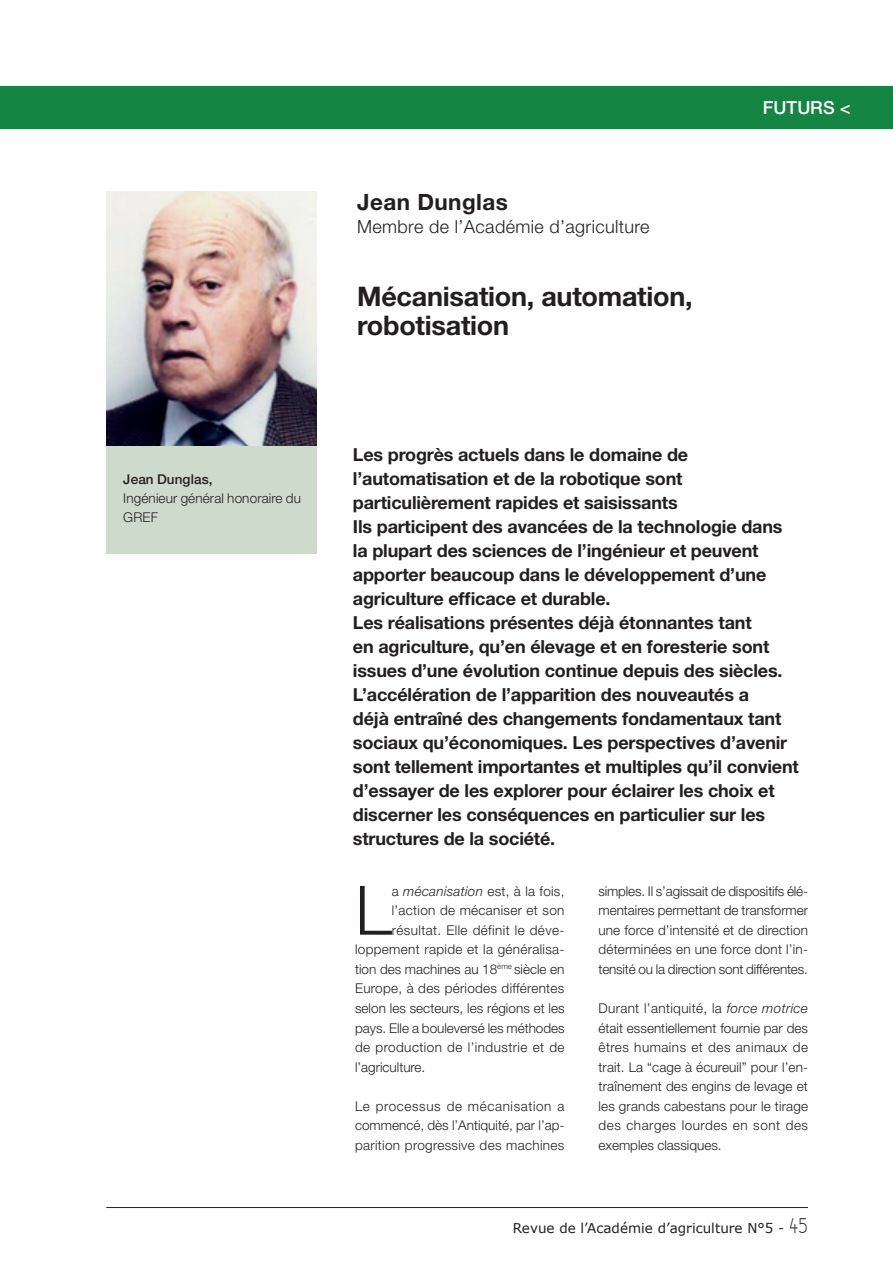
<style>
.page{position:relative;width:893px;height:1263px;background:#fff}
.page>*{position:absolute;margin:0;border:0;box-sizing:border-box;transform-origin:0 0}
.t1{font:300 68.25px "Helvetica Neue";color:#231f20}
.t2{font:700 27px/28.5px "Helvetica Neue";letter-spacing:-.01em;color:#231f20}
.t3{font:700 22.5px "Helvetica Neue";letter-spacing:.02em;color:#231f20}
.t4{font:700 18px/24px "Helvetica Neue";letter-spacing:-.01em;color:#231f20}
.t5{font:300 18px "Helvetica Neue";letter-spacing:.02em;color:#231f20}
.t6{font:500 18px "Helvetica Neue";color:#fff}
.t7{font:300 13.5px/19.5px "Helvetica Neue";letter-spacing:.01em;color:#231f20;text-align:justify}
.t8{font:13.5px "Verdana";color:#231f20}
.t9{font:300 13.5px "Helvetica Neue";letter-spacing:.035em;color:#231f20}
.t10{font:300 13.5px "Helvetica Neue";letter-spacing:.03em;color:#231f20}
.t11{font:500 13.5px "Helvetica Neue";letter-spacing:.01em;color:#231f20}
.s1{font-style:italic}
.s2{font-family:"Capsuula";font-size:21px}
</style>
<div class="page">
<div style="left:0;top:86px;width:893px;height:43px;background:#148543"></div>
<hr style="left:106px;top:1207px;width:702px;height:1px;background:#231f20">
<img style="left:106px;top:191px;width:211px;height:255px">
<div style="left:106px;top:446px;width:211px;height:107px;background:#cedbcc"></div>
<p class="t11" style="left:123px;top:471px;width:91px">Jean Dunglas,</p>
<p class="t7" style="left:123px;top:488px;width:179px">Ingénieur général honoraire du<br>GREF</p>
<h3 class="t3" style="left:357px;top:188px;width:152px">Jean Dunglas</h3>
<h3 class="t5" style="left:357px;top:215px;width:294px">Membre de l’Académie d’agriculture</h3>
<h2 class="t2" style="left:357px;top:282px;width:337px">Mécanisation, automation, robotisation</h2>
<h3 class="t6" style="left:763px;top:97px;width:89px">FUTURS &lt;</h3>
<p class="t4" style="left:353px;top:442px;width:447px">Les progrès actuels dans le domaine de l’automatisation et de la robotique sont particulièrement rapides et saisissants<br>Ils participent des avancées de la technologie dans la plupart des sciences de l’ingénieur et peuvent apporter beaucoup dans le développement d’une agriculture efficace et durable.<br>Les réalisations présentes déjà étonnantes tant<br>en agriculture, qu’en élevage et en foresterie sont issues d’une évolution continue depuis des siècles.<br>L’accélération de l’apparition des nouveautés a<br>déjà entraîné des changements fondamentaux tant sociaux qu’économiques. Les perspectives d’avenir sont tellement importantes et multiples qu’il convient d’essayer de les explorer pour éclairer les choix et discerner les conséquences en particulier sur les structures de la société.</p>
<h1 class="t1" style="left:355px;top:869px;width:38px">L</h1>
<p class="t7" style="left:392px;top:881px;width:174px">a <span class="s1">mécanisation</span> est, à la fois,</p>
<p class="t7" style="left:392px;top:900px;width:174px">l’action de mécaniser et son</p>
<p class="t10" style="left:392px;top:922px;width:174px">résultat. Elle définit le déve-</p>
<p class="t7" style="left:355px;top:939px;width:211px">loppement rapide et la généralisa-</p>
<p class="t7" style="left:355px;top:959px;width:211px">tion des machines au 18<sup>ème</sup> siècle en</p>
<p class="t7" style="left:355px;top:978px;width:211px">Europe, à des périodes différentes</p>
<p class="t7" style="left:355px;top:998px;width:211px">selon les secteurs, les régions et les</p>
<p class="t7" style="left:355px;top:1018px;width:211px">pays. Elle a bouleversé les méthodes</p>
<p class="t9" style="left:355px;top:1039px;width:211px">de production de l’industrie et de</p>
<p class="t7" style="left:355px;top:1057px;width:72px">l’agriculture.</p>
<p class="t7" style="left:355px;top:1096px;width:211px">Le processus de mécanisation a commencé, dès l’Antiquité, par l’ap&shy;parition progressive des machines</p>
<p class="t7" style="left:598px;top:881px;width:211px">simples. Il s’agissait de dispositifs élé&shy;mentaires permettant de transformer une force d’intensité et de direction déterminées en une force dont l’in&shy;tensité ou la direction sont différentes.</p>
<p class="t7" style="left:598px;top:998px;width:211px">Durant l’antiquité, la <span class="s1">force motrice </span>était essentiellement fournie par des êtres humains et des animaux de trait. La “cage à écureuil” pour l’en&shy;traînement des engins de levage et les grands cabestans pour le tirage des charges lourdes en sont des exemples classiques.</p>
<p class="t8" style="left:513px;top:1219px;width:296px">Revue de l’Académie d’agriculture N°5 - <span class="s2">45</span></p>
</div>
